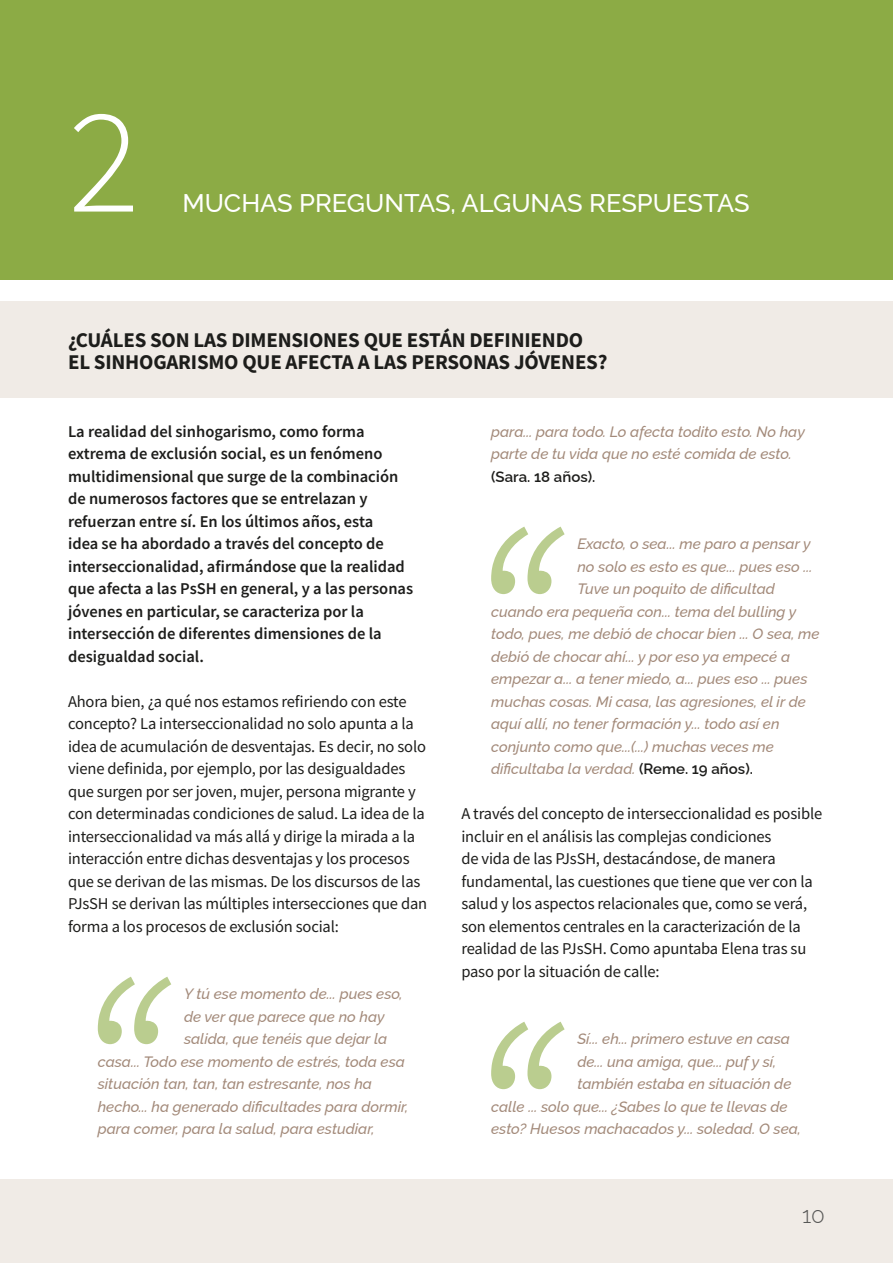
<style>
.page{position:relative;width:893px;height:1263px;background:#fff}
.page>*{position:absolute;margin:0;border:0;box-sizing:border-box;transform-origin:0 0}
.t1{font:300 150px "Source Sans Pro";color:#fff}
.t2{font:500 25.5px "Raleway";color:#fff}
.t3{font:300 22.5px "Raleway";color:#575756}
.t4{font:700 21px/22.5px "Source Sans Pro";letter-spacing:-.01em;color:#1d1d1b}
.t5{font:16.5px/22.5px "Source Sans Pro";letter-spacing:-.01em;color:#1d1d1b}
.t6{font:600 16.5px/22.5px "Source Sans Pro";color:#1d1d1b}
.t7{font:italic 500 15px/22.5px "Raleway";color:#a38a7a}
.t8{font:600 15px "Raleway";color:#1d1d1b}
.s1{font-weight:600;font-style:normal;color:#1d1d1b}
</style>
<div class="page">
<div style="left:0;top:1179px;width:893px;height:84px;background:#f0ebe6"></div>
<div style="left:0;top:0;width:893px;height:279px;background:#8cab45"></div>
<div style="left:0;top:302px;width:893px;height:96px;background:#f0ebe6"></div>
<svg style="left:98px;top:977px;width:73px;height:67px"></svg>
<svg style="left:491px;top:527px;width:74px;height:67px"></svg>
<svg style="left:491px;top:1022px;width:74px;height:67px"></svg>
<h1 class="t1" style="left:68px;top:70px;width:73px">2</h1>
<h2 class="t2" style="left:182px;top:182px;width:569px">MUCHAS PREGUNTAS, ALGUNAS RESPUESTAS</h2>
<h3 class="t4" style="left:68px;top:328px;width:541px">¿CUÁLES SON LAS DIMENSIONES QUE ESTÁN DEFINIENDO<br>EL SINHOGARISMO QUE AFECTA A LAS PERSONAS JÓVENES?</h3>
<p class="t6" style="left:68px;top:420px;width:347px">La realidad del sinhogarismo, como forma extrema de exclusión social, es un fenómeno multidimensional que surge de la combinación de numerosos factores que se entrelazan y refuerzan entre sí. En los últimos años, esta<br>idea se ha abordado a través del concepto de interseccionalidad, afirmándose que la realidad que afecta a las PsSH en general, y a las personas jóvenes en particular, se caracteriza por la intersección de diferentes dimensiones de la desigualdad social.</p>
<p class="t5" style="left:68px;top:690px;width:361px">Ahora bien, ¿a qué nos estamos refiriendo con este concepto? La interseccionalidad no solo apunta a la idea de acumulación de desventajas. Es decir, no solo viene definida, por ejemplo, por las desigualdades que surgen por ser joven, mujer, persona migrante y con determinadas condiciones de salud. La idea de la interseccionalidad va más allá y dirige la mirada a la interacción entre dichas desventajas y los procesos que se derivan de las mismas. De los discursos de las PJsSH se derivan las múltiples intersecciones que dan forma a los procesos de exclusión social:</p>
<p class="t7" style="left:184px;top:981px;width:220px">Y tú ese momento de... pues eso,</p>
<p class="t7" style="left:184px;top:1003px;width:202px">de ver que parece que no hay</p>
<p class="t7" style="left:184px;top:1026px;width:205px">salida, que tenéis que dejar la</p>
<p class="t7" style="left:98px;top:1048px;width:309px">casa... Todo ese momento de estrés, toda esa</p>
<p class="t7" style="left:98px;top:1071px;width:276px">situación tan, tan, tan estresante, nos ha</p>
<p class="t7" style="left:98px;top:1093px;width:312px">hecho... ha generado dificultades para dormir,</p>
<p class="t7" style="left:98px;top:1116px;width:278px">para comer, para la salud, para estudiar,</p>
<p class="t7" style="left:491px;top:418px;width:315px">para... para todo. Lo afecta todito esto. No hay parte de tu vida que no esté comida de esto.</p>
<p class="t8" style="left:491px;top:464px;width:106px">(Sara. 18 años).</p>
<p class="t7" style="left:577px;top:531px;width:235px">Exacto, o sea... me paro a pensar y</p>
<p class="t7" style="left:577px;top:553px;width:237px">no solo es esto es que... pues eso ...</p>
<p class="t7" style="left:577px;top:576px;width:199px">Tuve un poquito de dificultad</p>
<p class="t7" style="left:491px;top:598px;width:307px">cuando era pequeña con... tema del bulling y</p>
<p class="t7" style="left:491px;top:621px;width:330px">todo, pues, me debió de chocar bien ... O sea, me</p>
<p class="t7" style="left:491px;top:643px;width:300px">debió de chocar ahí... y por eso ya empecé a</p>
<p class="t7" style="left:491px;top:666px;width:318px">empezar a... a tener miedo, a... pues eso ... pues</p>
<p class="t7" style="left:491px;top:688px;width:316px">muchas cosas. Mi casa, las agresiones, el ir de</p>
<p class="t7" style="left:491px;top:711px;width:290px">aquí allí, no tener formación y... todo así en</p>
<p class="t7" style="left:491px;top:733px;width:284px">conjunto como que...(...) muchas veces me</p>
<p class="t7" style="left:491px;top:756px;width:263px">dificultaba la verdad. <span class="s1">(Reme. 19 años).</span></p>
<p class="t5" style="left:461px;top:802px;width:362px">A través del concepto de interseccionalidad es posible incluir en el análisis las complejas condiciones<br>de vida de las PJsSH, destacándose, de manera fundamental, las cuestiones que tiene que ver con la salud y los aspectos relacionales que, como se verá, son elementos centrales en la caracterización de la realidad de las PJsSH. Como apuntaba Elena tras su paso por la situación de calle:</p>
<p class="t7" style="left:577px;top:1026px;width:214px">Sí... eh... primero estuve en casa</p>
<p class="t7" style="left:577px;top:1048px;width:201px">de... una amiga, que... puf y sí,</p>
<p class="t7" style="left:577px;top:1071px;width:216px">también estaba en situación de</p>
<p class="t7" style="left:491px;top:1093px;width:298px">calle ... solo que... ¿Sabes lo que te llevas de</p>
<p class="t7" style="left:491px;top:1116px;width:311px">esto? Huesos machacados y... soledad. O sea,</p>
<h3 class="t3" style="left:802px;top:1197px;width:24px">10</h3>
</div>
